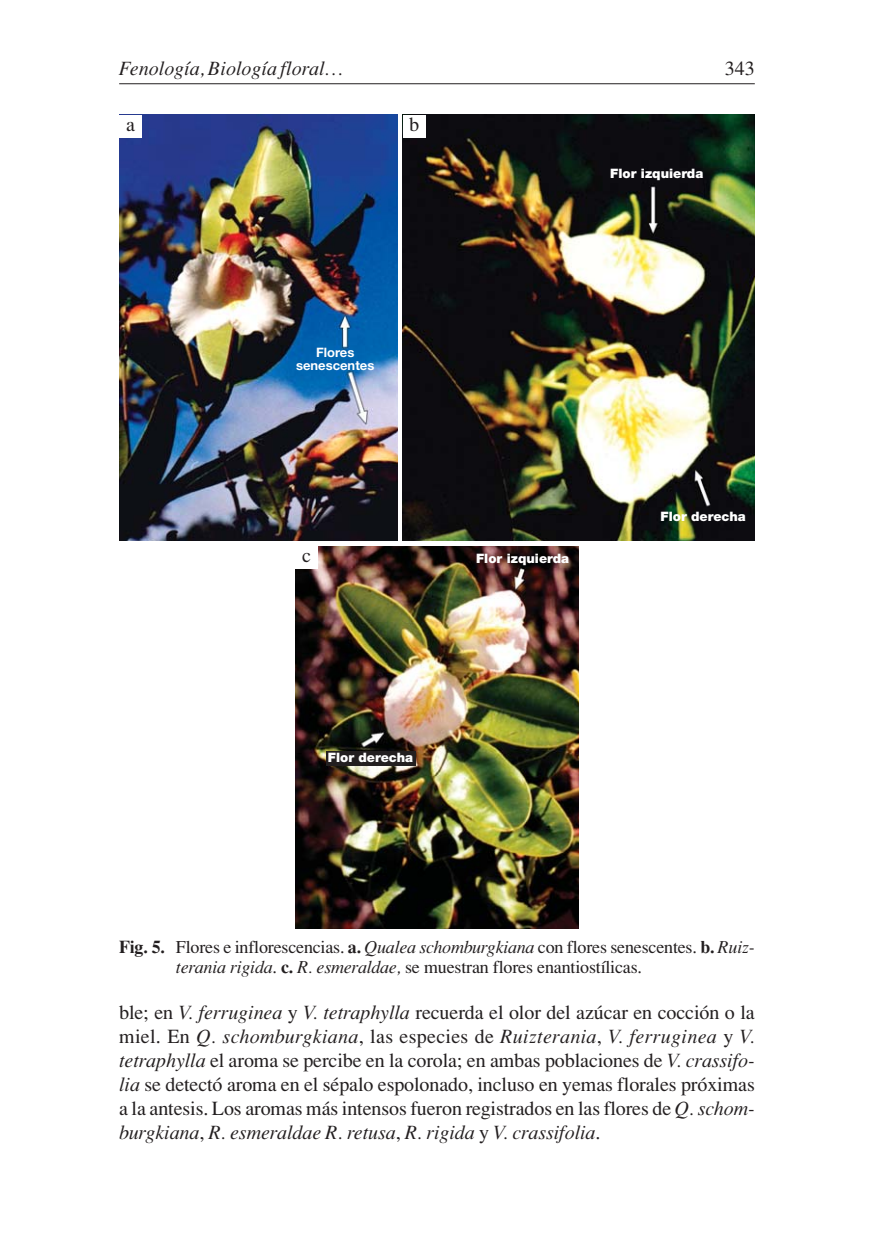
<style>
.page{position:relative;width:874px;height:1242px;background:#fff}
.page>*{position:absolute;margin:0;border:0;box-sizing:border-box;transform-origin:0 0}
.t1{font:20px/24px "Times";letter-spacing:-.005em;color:#231f20;text-align:justify}
.t2{font:italic 20px "Times";color:#231f20}
.t3{font:18px/20px "Times";letter-spacing:-.01em;color:#231f20}
.t4{font:900 13px "Helvetica Neue";color:#fff}
.t5{font:700 13px/13px "Helvetica Neue";color:#fff;text-align:center}
.s1{font-weight:700}
.s2{font-style:italic}
</style>
<div class="page">
<hr style="left:119px;top:83px;width:635px;height:1px;background:#231f20">
<img style="left:119px;top:115px;width:278px;height:426px">
<img style="left:403px;top:115px;width:351px;height:426px">
<img style="left:295px;top:546px;width:283px;height:383px">
<div style="left:119px;top:115px;width:23px;height:23px;background:#fff"></div>
<div style="left:403px;top:115px;width:22px;height:23px;background:#fff"></div>
<div style="left:295px;top:546px;width:22px;height:23px;background:#fff"></div>
<div style="left:326px;top:751px;width:89px;height:14px;background:#231f20"></div>
<p class="t2" style="left:119px;top:61px;width:225px">Fenología, Biología floral…</p>
<p class="t1" style="left:724px;top:59px;width:31px">343</p>
<p class="t1" style="left:126px;top:114px;width:10px">a</p>
<p class="t1" style="left:409px;top:114px;width:11px">b</p>
<p class="t4" style="left:610px;top:169px;width:94px">Flor izquierda</p>
<p class="t5" style="left:296px;top:347px;width:80px">Flores senescentes</p>
<p class="t1" style="left:302px;top:545px;width:10px">c</p>
<p class="t4" style="left:476px;top:554px;width:94px">Flor izquierda</p>
<p class="t4" style="left:660px;top:511px;width:87px">Flor derecha</p>
<p class="t4" style="left:328px;top:753px;width:87px">Flor derecha</p>
<p class="t3" style="left:176px;top:938px;width:580px;text-indent:-57px"><span class="s1">Fig. 5.</span> Flores e inflorescencias. <span class="s1">a.</span> <span class="s2">Qualea schomburgkiana</span> con flores senescentes. <span class="s1">b.</span> <span class="s2">Ruiz&shy;terania rigida</span>. <span class="s1">c.</span> <span class="s2">R. esmeraldae,</span> se muestran flores enantiostílicas.</p>
<p class="t1" style="left:119px;top:1002px;width:636px">ble; en <span class="s2">V. ferruginea</span> y <span class="s2">V. tetraphylla</span> recuerda el olor del azúcar en cocción o la miel. En <span class="s2">Q. schomburgkiana</span>, las especies de <span class="s2">Ruizterania</span>, <span class="s2">V. ferruginea</span> y <span class="s2">V. tetraphylla</span> el aroma se percibe en la corola; en ambas poblaciones de <span class="s2">V. crassifo&shy;lia</span> se detectó aroma en el sépalo espolonado, incluso en yemas florales próximas a la antesis. Los aromas más intensos fueron registrados en las flores de <span class="s2">Q. schom&shy;burgkiana</span>, <span class="s2">R. esmeraldae R. retusa</span>, <span class="s2">R. rigida</span> y <span class="s2">V. crassifolia</span>.</p>
</div>
